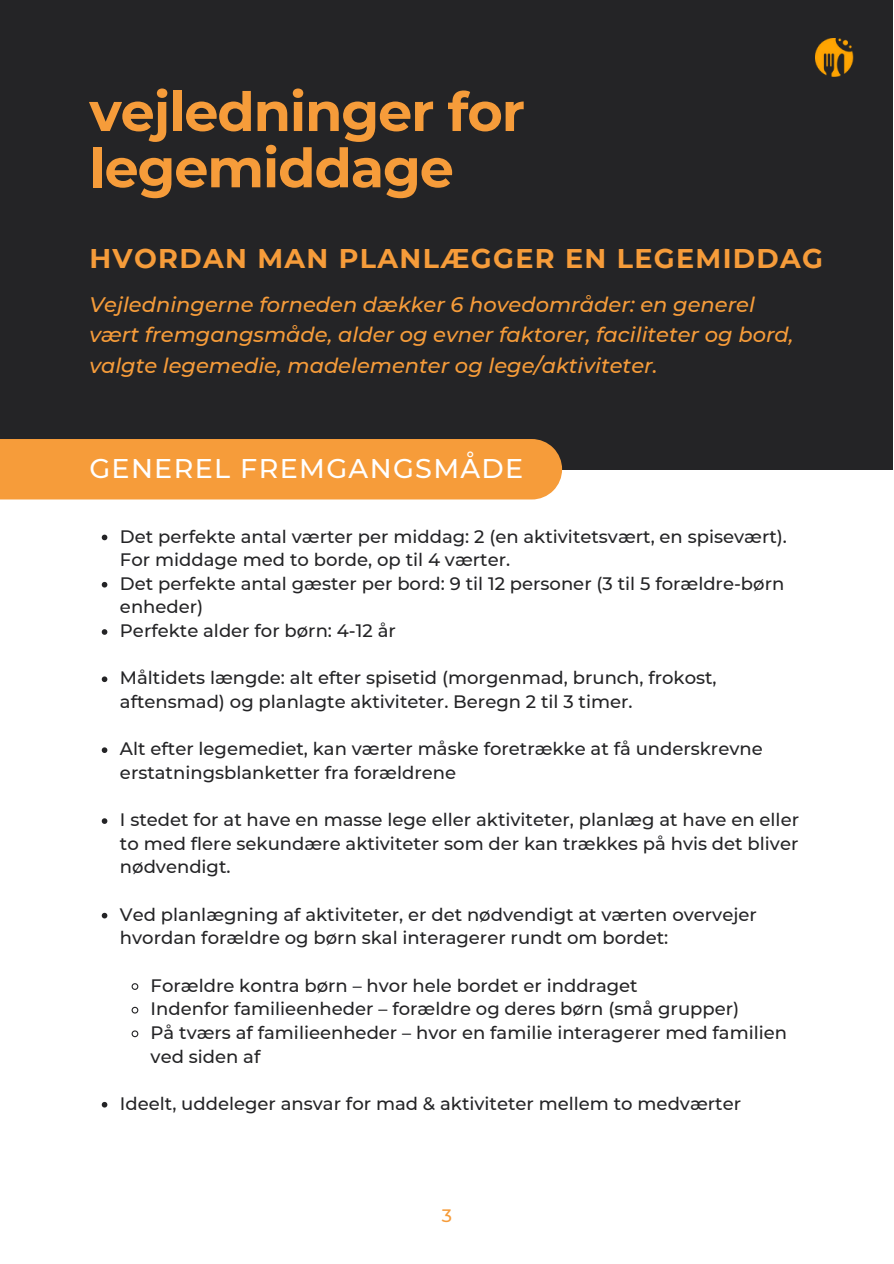
<style>
.page{position:relative;width:894px;height:1264px;background:#fff}
.page>*{position:absolute;margin:0;border:0;box-sizing:border-box;transform-origin:0 0}
.t1{font:700 54px/56.2px "Montserrat";letter-spacing:-.02em;color:#f69c3a}
.t2{font:700 27px "Montserrat";letter-spacing:.05em;color:#f69c3a}
.t3{font:500 27px "Montserrat";letter-spacing:.05em;color:#fff}
.t4{font:italic 500 21px/30.3px "Montserrat";color:#f69c3a}
.t5{font:500 18px/23.7px "Montserrat";color:#242426}
.t6{font:500 17.85px "Montserrat";color:#f69c3a}
</style>
<div class="page">
<div style="left:0;top:0;width:892px;height:469px;background:#242426"></div>
<img style="left:815px;top:38px;width:38px;height:39px">
<svg style="left:102px;top:534px;width:5px;height:6px"></svg>
<svg style="left:102px;top:582px;width:5px;height:5px"></svg>
<svg style="left:102px;top:629px;width:5px;height:6px"></svg>
<svg style="left:102px;top:676px;width:5px;height:6px"></svg>
<svg style="left:102px;top:747px;width:5px;height:6px"></svg>
<svg style="left:102px;top:818px;width:5px;height:6px"></svg>
<svg style="left:102px;top:912px;width:5px;height:6px"></svg>
<svg style="left:131px;top:983px;width:8px;height:7px"></svg>
<svg style="left:131px;top:1006px;width:8px;height:8px"></svg>
<svg style="left:131px;top:1030px;width:8px;height:8px"></svg>
<svg style="left:102px;top:1101px;width:5px;height:6px"></svg>
<div style="left:0;top:439px;width:562px;height:60px;background:#f69c3a"></div>
<p class="t1" style="left:89px;top:83px;width:437px">vejledninger for legemiddage</p>
<p class="t2" style="left:89px;top:242px;width:735px">HVORDAN MAN PLANLÆGGER EN LEGEMIDDAG</p>
<p class="t4" style="left:89px;top:289px;width:705px">Vejledningerne forneden dækker 6 hovedområder: en generel vært fremgangsmåde, alder og evner faktorer, faciliteter og bord, valgte legemedie, madelementer og lege/aktiviteter.</p>
<p class="t3" style="left:89px;top:451px;width:435px">GENEREL FREMGANGSMÅDE</p>
<p class="t5" style="left:120px;top:524px;width:668px">Det perfekte antal værter per middag: 2 (en aktivitetsvært, en spisevært).<br>For middage med to borde, op til 4 værter.</p>
<h2 class="t5" style="left:120px;top:571px;width:665px">Det perfekte antal gæster per bord: 9 til 12 personer (3 til 5 forældre-børn enheder)</h2>
<h3 class="t5" style="left:120px;top:618px;width:277px">Perfekte alder for børn: 4-12 år</h3>
<h2 class="t5" style="left:120px;top:666px;width:598px">Måltidets længde: alt efter spisetid (morgenmad, brunch, frokost, aftensmad) og planlagte aktiviteter. Beregn 2 til 3 timer.</h2>
<p class="t5" style="left:120px;top:737px;width:644px">Alt efter legemediet, kan værter måske foretrække at få underskrevne erstatningsblanketter fra forældrene</p>
<p class="t5" style="left:120px;top:807px;width:680px;text-align:justify">I stedet for at have en masse lege eller aktiviteter, planlæg at have en eller to med flere sekundære aktiviteter som der kan trækkes på hvis det bliver nødvendigt.</p>
<p class="t5" style="left:120px;top:902px;width:638px">Ved planlægning af aktiviteter, er det nødvendigt at værten overvejer hvordan forældre og børn skal interagerer rundt om bordet:</p>
<p class="t5" style="left:150px;top:973px;width:488px">Forældre kontra børn – hvor hele bordet er inddraget</p>
<p class="t5" style="left:150px;top:996px;width:590px">Indenfor familieenheder – forældre og deres børn (små grupper)</p>
<p class="t5" style="left:150px;top:1020px;width:637px">På tværs af familieenheder – hvor en familie interagerer med familien ved siden af</p>
<p class="t5" style="left:120px;top:1091px;width:622px">Ideelt, uddeleger ansvar for mad &amp; aktiviteter mellem to medværter</p>
<p class="t6" style="left:441px;top:1205px;width:12px">3</p>
</div>
